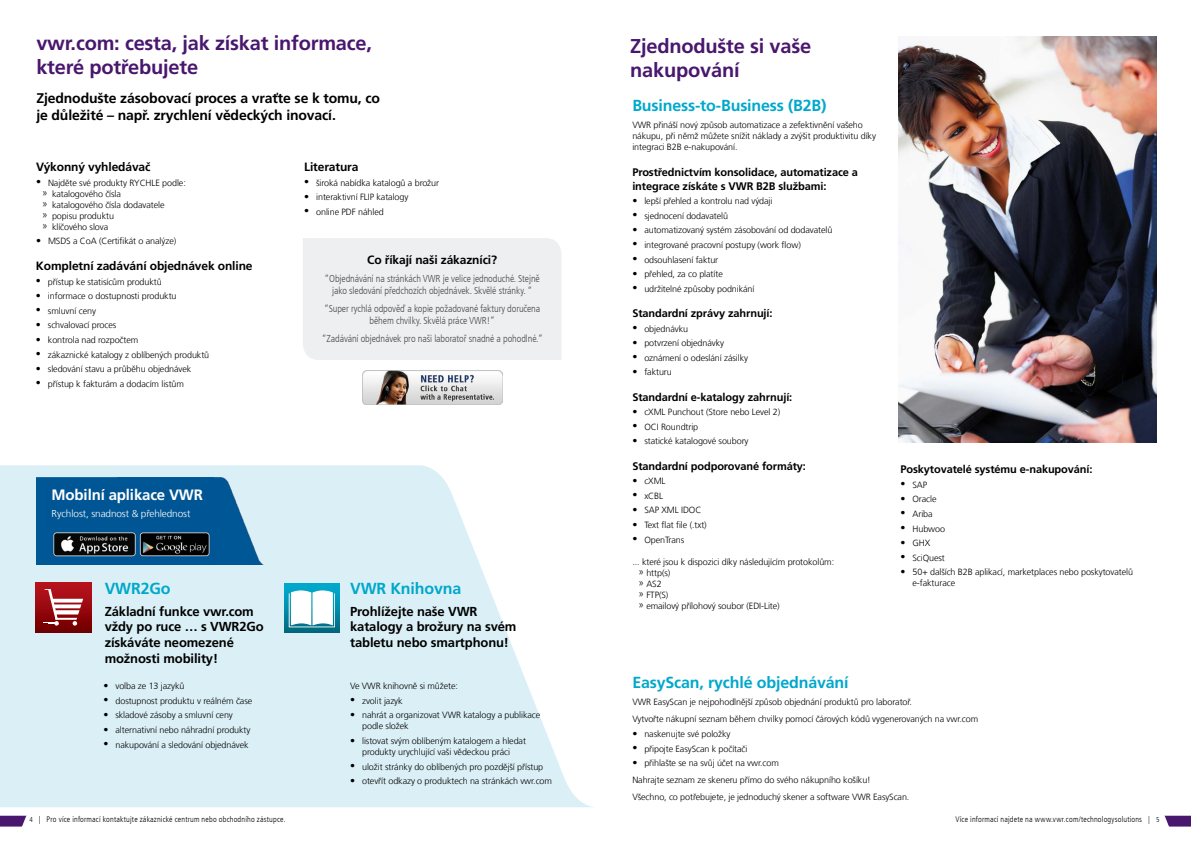
<style>
.page{position:relative;width:1191px;height:842px;background:#fff}
.page>*{position:absolute;margin:0;border:0;box-sizing:border-box;transform-origin:0 0}
.t1{font:700 20px/24px "Frutiger LT Com";letter-spacing:-.01em;color:#49176d}
.t2{font:700 16px "Frutiger LT Com";letter-spacing:-.01em;color:#00a8cb}
.t3{font:700 15px "Frutiger LT Com";letter-spacing:-.01em;color:#fff}
.t4{font:700 14px/16.8px "Frutiger LT Com";letter-spacing:-.01em;color:#000}
.t5{font:700 13px/15.6px "Frutiger LT Com";letter-spacing:-.01em;color:#000}
.t6{font:700 12px "Frutiger LT Com";letter-spacing:-.01em;color:#000}
.t7{font:700 11px/13.2px "Frutiger LT Com";letter-spacing:-.01em;color:#000}
.t8{font:300 condensed 10px/12px "Frutiger LT Com";letter-spacing:-.01em;color:#4d4d4f;text-align:center}
.t9{font:300 10px "Frutiger LT Com";letter-spacing:-.01em;color:#fff}
.t10{font:300 9px/11px "Frutiger LT Com";letter-spacing:-.01em;color:#000}
.t11{font:300 condensed 8px "Frutiger LT Com";letter-spacing:.02em;color:#000}
.s1{font-stretch:condensed;font-size:10px}
.s2{font-size:10px}
.s3{font-size:7px}
</style>
<div class="page">
<svg style="left:0;top:465px;width:592px;height:342px;fill:#dbf0f6"></svg>
<div style="left:303px;top:238px;width:258px;height:122px;background:#edeff0"></div>
<svg style="left:1164px;top:816px;width:27px;height:10px"></svg>
<svg style="left:0;top:816px;width:27px;height:10px"></svg>
<svg style="left:284px;top:583px;width:55px;height:50px"></svg>
<svg style="left:289px;top:590px;width:46px;height:37px"></svg>
<img style="left:362px;top:370px;width:140px;height:34px">
<div style="left:35px;top:582px;width:56px;height:50px;background:linear-gradient(to bottom,#bc131e,#750102)"></div>
<svg style="left:44px;top:589px;width:39px;height:37px"></svg>
<img style="left:899px;top:37px;width:258px;height:405px">
<img style="left:214px;top:478px;width:52px;height:87px">
<img style="left:36px;top:478px;width:178px;height:87px">
<div style="left:46px;top:482px;width:172px;height:45px;background:#005695"></div>
<h1 class="t1" style="left:36px;top:32px;width:337px">vwr.com: cesta, jak získat informace, které potřebujete</h1>
<h3 class="t4" style="left:36px;top:90px;width:345px">Zjednodušte zásobovací proces a vraťte se k tomu, co je důležité – např. zrychlení vědeckých inovací.</h3>
<h3 class="t6" style="left:36px;top:160px;width:116px">Výkonný vyhledávač</h3>
<p class="t10" style="left:42px;top:177px;width:145px;text-indent:-6px"><span class="s1">•</span> Najděte své produkty RYCHLE podle: <span class="s2">»</span> katalogového čísla<br><span class="s2">»</span> katalogového čísla dodavatele<br><span class="s2">»</span> popisu produktu<br><span class="s2">»</span> klíčového slova</p>
<p class="t10" style="left:36px;top:236px;width:142px"><span class="s1">•</span> MSDS a CoA (Certifikát o analýze)</p>
<h3 class="t6" style="left:304px;top:160px;width:56px">Literatura</h3>
<p class="t10" style="left:304px;top:177px;width:136px"><span class="s1">•</span> široká nabídka katalogů a brožur</p>
<p class="t10" style="left:304px;top:192px;width:106px"><span class="s1">•</span> interaktivní FLIP katalogy</p>
<p class="t10" style="left:304px;top:206px;width:81px"><span class="s1">•</span> online PDF náhled</p>
<h3 class="t6" style="left:36px;top:259px;width:218px">Kompletní zadávání objednávek online</h3>
<p class="t10" style="left:36px;top:276px;width:127px"><span class="s1">•</span> přístup ke statisícům produktů</p>
<p class="t10" style="left:36px;top:291px;width:142px"><span class="s1">•</span> informace o dostupnosti produktu</p>
<p class="t10" style="left:36px;top:305px;width:62px"><span class="s1">•</span> smluvní ceny</p>
<p class="t10" style="left:36px;top:320px;width:82px"><span class="s1">•</span> schvalovací proces</p>
<p class="t10" style="left:36px;top:334px;width:104px"><span class="s1">•</span> kontrola nad rozpočtem</p>
<p class="t10" style="left:36px;top:349px;width:175px"><span class="s1">•</span> zákaznické katalogy z oblíbených produktů</p>
<p class="t10" style="left:36px;top:364px;width:157px"><span class="s1">•</span> sledování stavu a průběhu objednávek</p>
<p class="t10" style="left:36px;top:378px;width:149px"><span class="s1">•</span> přístup k fakturám a dodacím listům</p>
<h3 class="t3" style="left:52px;top:486px;width:153px">Mobilní aplikace VWR</h3>
<p class="t9" style="left:52px;top:508px;width:140px">Rychlost, snadnost &amp; přehlednost</p>
<h2 class="t2" style="left:105px;top:579px;width:67px">VWR2Go</h2>
<h3 class="t5" style="left:105px;top:603px;width:160px">Základní funkce vwr.com vždy po ruce … s VWR2Go získáváte neomezené možnosti mobility!</h3>
<p class="t10" style="left:103px;top:681px;width:82px"><span class="s1">•</span> volba ze 13 jazyků</p>
<p class="t10" style="left:103px;top:695px;width:150px"><span class="s1">•</span> dostupnost produktu v reálném čase</p>
<p class="t10" style="left:103px;top:710px;width:131px"><span class="s1">•</span> skladové zásoby a smluvní ceny</p>
<p class="t10" style="left:103px;top:724px;width:148px"><span class="s1">•</span> alternativní nebo náhradní produkty</p>
<p class="t10" style="left:103px;top:739px;width:147px"><span class="s1">•</span> nakupování a sledování objednávek</p>
<h3 class="t6" style="left:367px;top:253px;width:131px">Co říkají naši zákazníci?</h3>
<p class="t8" style="left:324px;top:273px;width:217px">“Objednávání na stránkách VWR je velice jednoduché. Stejně jako sledování předchozích objednávek. Skvělé stránky. “</p>
<p class="t8" style="left:324px;top:303px;width:218px">“Super rychlá odpověď a kopie požadované faktury doručena během chvilky. Skvělá práce VWR!”</p>
<p class="t8" style="left:322px;top:333px;width:223px">“Zadávání objednávek pro naši laboratoř snadné a pohodlné.”</p>
<h2 class="t2" style="left:350px;top:579px;width:113px">VWR Knihovna</h2>
<h3 class="t5" style="left:350px;top:603px;width:168px">Prohlížejte naše VWR katalogy a brožury na svém tabletu nebo smartphonu!</h3>
<p class="t10" style="left:350px;top:681px;width:109px">Ve VWR knihovně si můžete:</p>
<p class="t10" style="left:350px;top:695px;width:54px"><span class="s1">•</span> zvolit jazyk</p>
<p class="t10" style="left:362px;top:710px;width:180px;text-indent:-12px"><span class="s1">•</span> nahrát a organizovat VWR katalogy a publikace podle složek</p>
<p class="t10" style="left:350px;top:735px;width:177px;text-align:center"><span class="s1">•</span> listovat svým oblíbeným katalogem a hledat produkty urychlující vaši vědeckou práci</p>
<p class="t10" style="left:350px;top:761px;width:195px"><span class="s1">•</span> uložit stránky do oblíbených pro pozdější přístup</p>
<p class="t10" style="left:350px;top:776px;width:203px"><span class="s1">•</span> otevřít odkazy o produktech na stránkách vwr.com</p>
<h1 class="t1" style="left:630px;top:35px;width:182px">Zjednodušte si vaše nakupování</h1>
<h2 class="t2" style="left:632px;top:96px;width:196px">Business-to-Business (B2B)</h2>
<p class="t10" style="left:632px;top:120px;width:245px">VWR přináší nový způsob automatizace a zefektivnění vašeho nákupu, při němž můžete snížit náklady a zvýšit produktivitu díky integraci B2B e-nakupování.</p>
<p class="t7" style="left:632px;top:166px;width:227px">Prostřednictvím konsolidace, automatizace a integrace získáte s VWR B2B službami:</p>
<p class="t10" style="left:632px;top:196px;width:142px"><span class="s1">•</span> lepší přehled a kontrolu nad výdaji</p>
<p class="t10" style="left:632px;top:210px;width:97px"><span class="s1">•</span> sjednocení dodavatelů</p>
<p class="t10" style="left:632px;top:225px;width:201px"><span class="s1">•</span> automatizovaný systém zásobování od dodavatelů</p>
<p class="t10" style="left:632px;top:239px;width:170px"><span class="s1">•</span> integrované pracovní postupy (work flow)</p>
<p class="t10" style="left:632px;top:254px;width:87px"><span class="s1">•</span> odsouhlasení faktur</p>
<p class="t10" style="left:632px;top:269px;width:92px"><span class="s1">•</span> přehled, za co platíte</p>
<p class="t10" style="left:632px;top:283px;width:124px"><span class="s1">•</span> udržitelné způsoby podnikání</p>
<p class="t7" style="left:632px;top:307px;width:142px">Standardní zprávy zahrnují:</p>
<p class="t10" style="left:632px;top:323px;width:57px"><span class="s1">•</span> objednávku</p>
<p class="t10" style="left:632px;top:338px;width:93px"><span class="s1">•</span> potvrzení objednávky</p>
<p class="t10" style="left:632px;top:352px;width:117px"><span class="s1">•</span> oznámení o odeslání zásilky</p>
<p class="t10" style="left:632px;top:367px;width:41px"><span class="s1">•</span> fakturu</p>
<p class="t7" style="left:632px;top:390px;width:161px">Standardní e-katalogy zahrnují:</p>
<p class="t10" style="left:632px;top:407px;width:149px"><span class="s1">•</span> cXML Punchout (Store nebo Level 2)</p>
<p class="t10" style="left:632px;top:421px;width:67px"><span class="s1">•</span> OCI Roundtrip</p>
<p class="t10" style="left:632px;top:436px;width:118px"><span class="s1">•</span> statické katalogové soubory</p>
<p class="t7" style="left:632px;top:459px;width:175px">Standardní podporované formáty:</p>
<p class="t10" style="left:632px;top:476px;width:35px"><span class="s1">•</span> cXML</p>
<p class="t10" style="left:632px;top:490px;width:32px"><span class="s1">•</span> xCBL</p>
<p class="t10" style="left:632px;top:505px;width:71px"><span class="s1">•</span> SAP XML IDOC</p>
<p class="t10" style="left:632px;top:519px;width:76px"><span class="s1">•</span> Text flat file (.txt)</p>
<p class="t10" style="left:632px;top:534px;width:53px"><span class="s1">•</span> OpenTrans</p>
<p class="t10" style="left:638px;top:556px;width:197px;text-indent:-6px">... které jsou k dispozici díky následujícím protokolům: <span class="s2">»</span> http(s)<br><span class="s2">»</span> AS2<br><span class="s2">»</span> FTP(S)<br><span class="s2">»</span> emailový přílohový soubor (EDI-Lite)</p>
<p class="t7" style="left:900px;top:463px;width:193px">Poskytovatelé systému e-nakupování:</p>
<p class="t10" style="left:900px;top:479px;width:28px"><span class="s1">•</span> SAP</p>
<p class="t10" style="left:900px;top:494px;width:38px"><span class="s1">•</span> Oracle</p>
<p class="t10" style="left:900px;top:508px;width:34px"><span class="s1">•</span> Ariba</p>
<p class="t10" style="left:900px;top:523px;width:46px"><span class="s1">•</span> Hubwoo</p>
<p class="t10" style="left:900px;top:538px;width:31px"><span class="s1">•</span> GHX</p>
<p class="t10" style="left:900px;top:552px;width:46px"><span class="s1">•</span> SciQuest</p>
<p class="t10" style="left:912px;top:567px;width:222px;text-indent:-12px"><span class="s1">•</span> 50+ dalších B2B aplikací, marketplaces nebo poskytovatelů e-fakturace</p>
<h2 class="t2" style="left:632px;top:673px;width:218px">EasyScan, rychlé objednávání</h2>
<p class="t10" style="left:632px;top:694px;width:347px;line-height:17px">VWR EasyScan je nejpohodlnější způsob objednání produktů pro laboratoř.<br>Vytvořte nákupní seznam během chvilky pomocí čárových kódů vygenerovaných na vwr.com</p>
<p class="t10" style="left:632px;top:728px;width:100px"><span class="s1">•</span> naskenujte své položky</p>
<p class="t10" style="left:632px;top:743px;width:117px"><span class="s1">•</span> připojte EasyScan k počítači</p>
<p class="t10" style="left:632px;top:755px;width:279px;line-height:17px"><span class="s1">•</span> přihlašte se na svůj účet na vwr.com<br>Nahrajte seznam ze skeneru přímo do svého nákupního košíku!<br>Všechno, co potřebujete, je jednoduchý skener a software VWR EasyScan.</p>
<p class="t11" style="left:29px;top:814px;width:258px"><span class="s3">4</span> | Pro více informací kontaktujte zákaznické centrum nebo obchodního zástupce.</p>
<p class="t11" style="left:955px;top:814px;width:205px">Více informací najdete na www.vwr.com/technologysolutions | <span class="s3">5</span></p>
</div>
